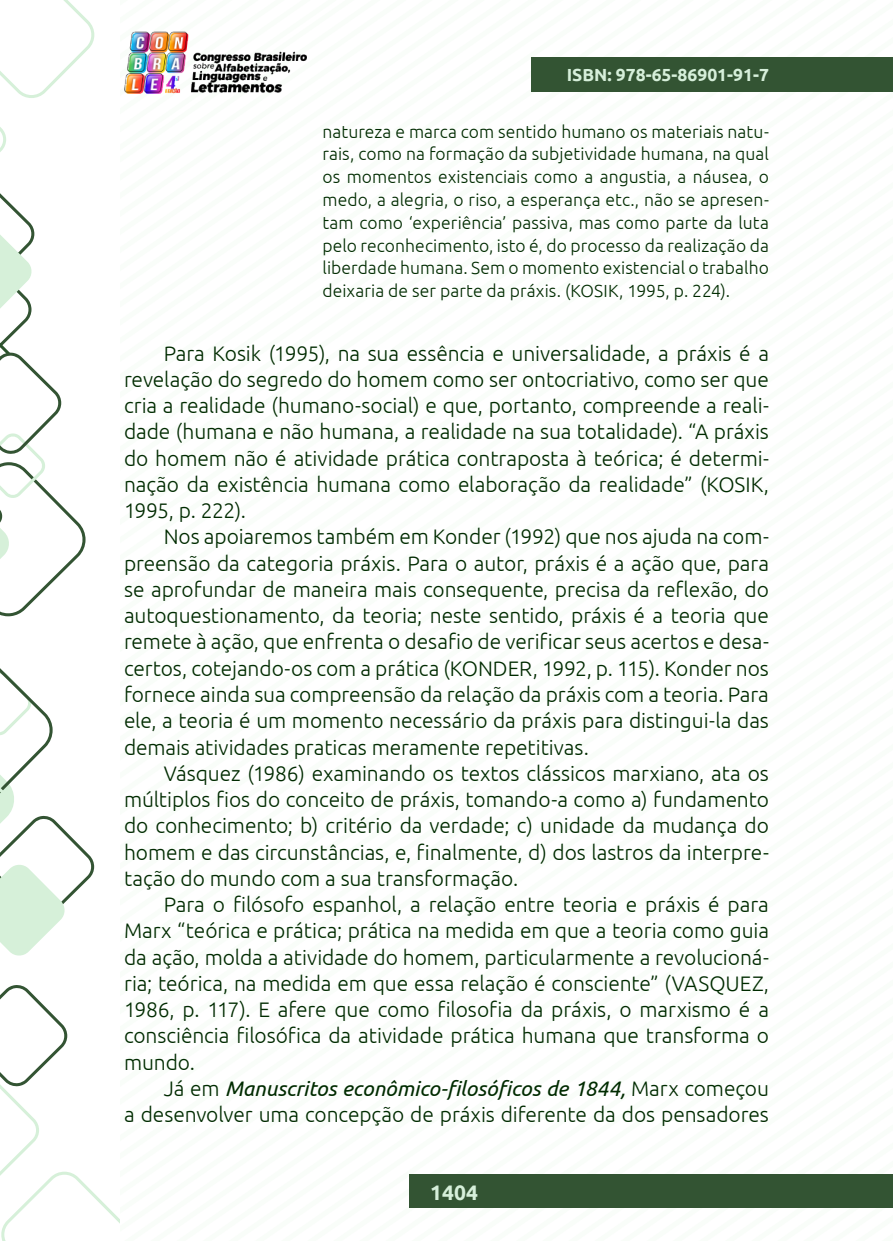
<style>
.page{position:relative;width:893px;height:1241px;background:#fff}
.page>*{position:absolute;margin:0;border:0;box-sizing:border-box;transform-origin:0 0}
._8_CORPO{font:300 21px/26.2px "Ubuntu";letter-spacing:-.005em;color:#002b00;text-align:justify}
.t1{font:700 21px "Ubuntu";color:#d6efda}
._12_CITACAO{font:300 17.5px/22.8px "Ubuntu";letter-spacing:.005em;color:#002b00;text-align:justify}
.t2{font:700 17.5px "Ubuntu";color:#d6efda}
.s1{font-weight:400;font-style:italic}
</style>
<div class="page">
<img style="left:124px;top:31px;width:182px;height:62px">
<div style="left:532px;top:57px;width:361px;height:35px;background:#335433"></div>
<div style="left:410px;top:1174px;width:483px;height:33px;background:#335433"></div>
<svg style="left:0;top:985px;width:119px;height:255px"></svg>
<svg style="left:0;top:0;width:94px;height:616px"></svg>
<svg style="left:0;top:668px;width:94px;height:288px"></svg>
<p class="t2" style="left:567px;top:64px;width:204px">ISBN: 978-65-86901-91-7</p>
<p class="_12_CITACAO" style="left:322px;top:120px;width:448px">natureza e marca com sentido humano os materiais natu&shy;rais, como na formação da subjetividade humana, na qual os momentos existenciais como a angustia, a náusea, o medo, a alegria, o riso, a esperança etc., não se apresen&shy;tam como ‘experiência’ passiva, mas como parte da luta pelo reconhecimento, isto é, do processo da realização da liberdade humana. Sem o momento existencial o trabalho deixaria de ser parte da práxis. (KOSIK, 1995, p. 224).</p>
<p class="_8_CORPO" style="left:124px;top:339px;width:646px;text-indent:40px">Para Kosik (1995), na sua essência e universalidade, a práxis é a revelação do segredo do homem como ser ontocriativo, como ser que cria a realidade (humano-social) e que, portanto, compreende a reali&shy;dade (humana e não humana, a realidade na sua totalidade). “A práxis do homem não é atividade prática contraposta à teórica; é determi&shy;nação da existência humana como elaboração da realidade” (KOSIK, 1995, p. 222).</p>
<p class="_8_CORPO" style="left:124px;top:523px;width:646px;text-indent:40px">Nos apoiaremos também em Konder (1992) que nos ajuda na com&shy;preensão da categoria práxis. Para o autor, práxis é a ação que, para se aprofundar de maneira mais consequente, precisa da reflexão, do autoquestionamento, da teoria; neste sentido, práxis é a teoria que remete à ação, que enfrenta o desafio de verificar seus acertos e desa&shy;certos, cotejando-os com a prática (KONDER, 1992, p. 115). Konder nos fornece ainda sua compreensão da relação da práxis com a teoria. Para ele, a teoria é um momento necessário da práxis para distingui-la das demais atividades praticas meramente repetitivas.</p>
<p class="_8_CORPO" style="left:124px;top:759px;width:646px;text-indent:40px">Vásquez (1986) examinando os textos clássicos marxiano, ata os múltiplos fios do conceito de práxis, tomando-a como a) fundamento do conhecimento; b) critério da verdade; c) unidade da mudança do homem e das circunstâncias, e, finalmente, d) dos lastros da interpre&shy;tação do mundo com a sua transformação.</p>
<p class="_8_CORPO" style="left:124px;top:890px;width:646px;text-indent:40px">Para o filósofo espanhol, a relação entre teoria e práxis é para Marx “teórica e prática; prática na medida em que a teoria como guia da ação, molda a atividade do homem, particularmente a revolucioná&shy;ria; teórica, na medida em que essa relação é consciente” (VASQUEZ, 1986, p. 117). E afere que como filosofia da práxis, o marxismo é a consciência filosófica da atividade prática humana que transforma o mundo.</p>
<p class="_8_CORPO" style="left:124px;top:1074px;width:646px;text-align:right">Já em <span class="s1">Manuscritos econômico-filosóficos de 1844,</span> Marx começou<br>a desenvolver uma concepção de práxis diferente da dos pensadores</p>
<p class="t1" style="left:430px;top:1178px;width:49px">1404</p>
</div>
